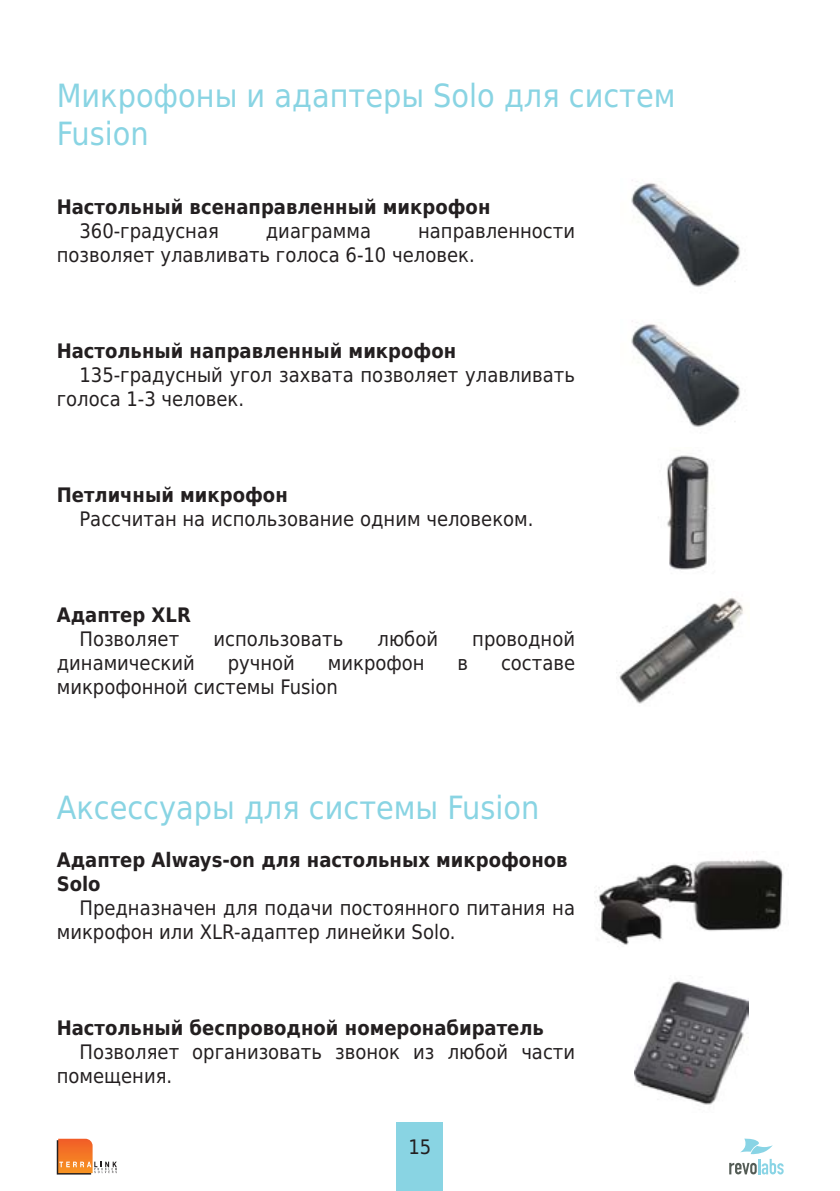
<style>
.page{position:relative;width:840px;height:1191px;background:#fff}
.page>*{position:absolute;margin:0;border:0;box-sizing:border-box;transform-origin:0 0}
.t1{font:32px/38.4px "DejaVu Sans Condensed";color:#89d4e3}
.t2{font:20px/24px "DejaVu Sans Condensed";color:#231f20}
.t3{font:700 20px/24px "DejaVu Sans Condensed";color:#231f20}
</style>
<div class="page">
<div style="left:396px;top:1123px;width:47px;height:68px;background:#89d4e3"></div>
<svg style="left:57px;top:1138px;width:60px;height:36px"></svg>
<svg style="left:729px;top:1138px;width:54px;height:36px"></svg>
<img style="left:616px;top:598px;width:127px;height:106px">
<img style="left:667px;top:455px;width:48px;height:116px">
<img style="left:634px;top:980px;width:114px;height:125px">
<img style="left:594px;top:859px;width:190px;height:86px">
<img style="left:631px;top:180px;width:110px;height:107px">
<img style="left:631px;top:321px;width:110px;height:106px">
<h1 class="t1" style="left:57px;top:75px;width:620px">Микрофоны и адаптеры Solo для систем<br>Fusion</h1>
<p class="t3" style="left:57px;top:194px;width:435px">Настольный всенаправленный микрофон</p>
<p class="t2" style="left:79px;top:218px;width:141px">360-градусная</p>
<p class="t2" style="left:266px;top:218px;width:107px">диаграмма</p>
<p class="t2" style="left:57px;top:218px;width:519px;text-indent:361px">направленности позволяет улавливать голоса 6-10 человек.</p>
<p class="t3" style="left:57px;top:338px;width:400px">Настольный направленный микрофон</p>
<p class="t2" style="left:57px;top:362px;width:519px;text-indent:23px">135-градусный угол захвата позволяет улавливать голоса 1-3 человек.</p>
<p class="t3" style="left:57px;top:482px;width:232px">Петличный микрофон</p>
<p class="t2" style="left:79px;top:506px;width:455px">Рассчитан на использование одним человеком.</p>
<p class="t3" style="left:57px;top:602px;width:136px">Адаптер XLR</p>
<p class="t2" style="left:79px;top:626px;width:101px">Позволяет</p>
<p class="t2" style="left:213px;top:626px;width:131px">использовать</p>
<p class="t2" style="left:377px;top:626px;width:62px">любой</p>
<p class="t2" style="left:472px;top:626px;width:104px">проводной</p>
<p class="t2" style="left:57px;top:650px;width:139px">динамический</p>
<p class="t2" style="left:228px;top:650px;width:69px">ручной</p>
<p class="t2" style="left:328px;top:650px;width:98px">микрофон</p>
<p class="t2" style="left:457px;top:650px;width:12px">в</p>
<p class="t2" style="left:500px;top:650px;width:75px">составе</p>
<p class="t2" style="left:57px;top:674px;width:282px">микрофонной системы Fusion</p>
<h1 class="t1" style="left:57px;top:787px;width:484px">Аксессуары для системы Fusion</h1>
<p class="t3" style="left:57px;top:847px;width:512px">Адаптер Always-on для настольных микрофонов<br>Solo</p>
<p class="t2" style="left:57px;top:895px;width:519px;text-indent:23px">Предназначен для подачи постоянного питания на микрофон или XLR-адаптер линейки Solo.</p>
<p class="t3" style="left:57px;top:1015px;width:488px">Настольный беспроводной номеронабиратель</p>
<p class="t2" style="left:57px;top:1039px;width:519px;text-indent:23px">Позволяет организовать звонок из любой части помещения.</p>
<p class="t2" style="left:408px;top:1134px;width:24px">15</p>
</div>
